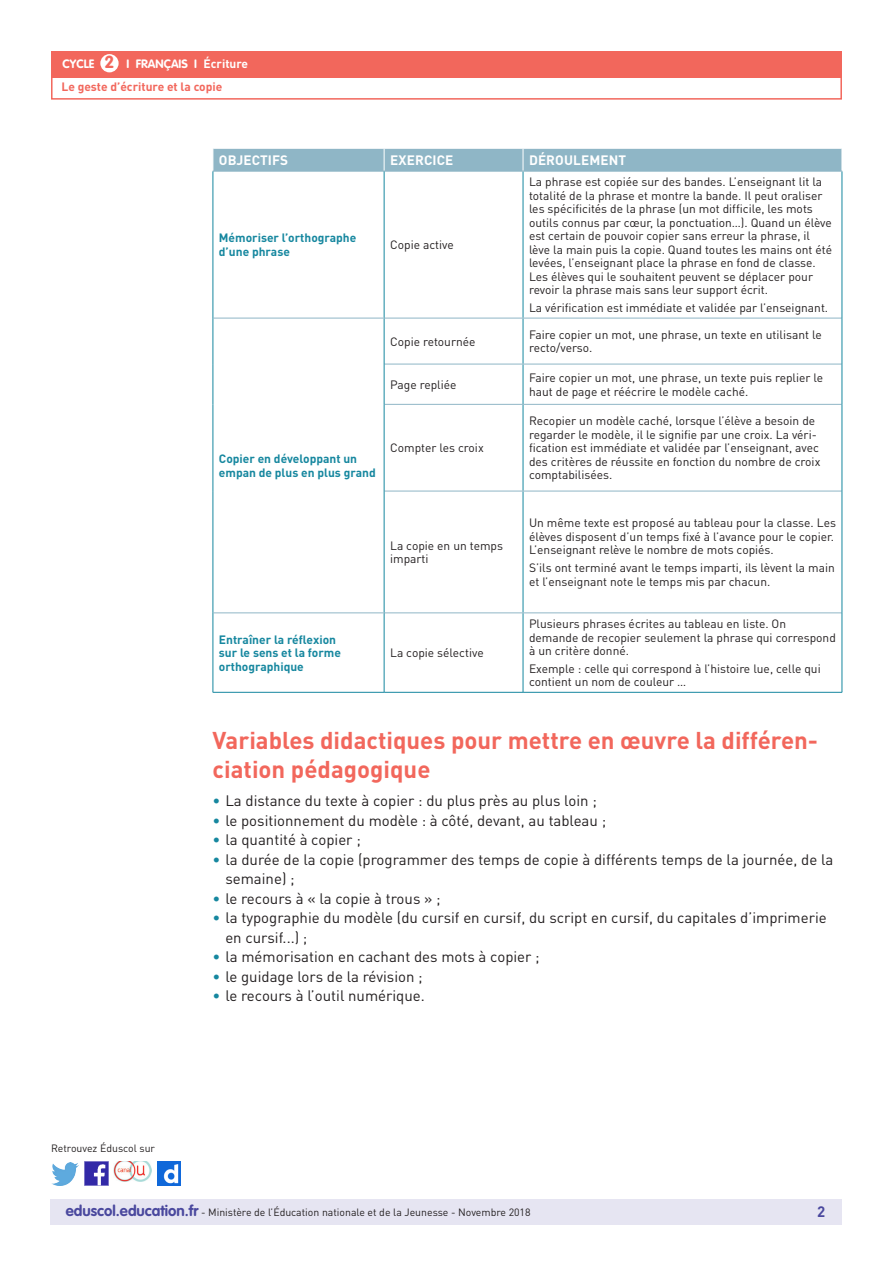
<style>
.page{position:relative;width:893px;height:1263px;background:#fff}
.page>*{position:absolute;margin:0;border:0;box-sizing:border-box;transform-origin:0 0}
._03_Titre_de_niveau{font:700 24px/28.8px "DIN Pro";color:#f2675c}
.t1{font:700 17.25px "VAG Rounded Std";color:#f2675c}
.t2{font:15px/19.5px "DIN Pro";color:#231f20}
.t3{font:700 15px "DIN Pro";color:#4a489e}
.Titre_têtière_tablea{font:700 13.5px "DIN Pro";letter-spacing:.01em;color:#fff}
.Texte_courant_tablea{font:12px/13.5px "DIN Pro";color:#231f20}
.Texte_gras_bleu{font:700 12px/13.5px "DIN Pro";color:#16879f}
.t4{font:700 12px "DIN Pro";color:#f2675c}
.t5{font:700 12px "VAG Rounded Std";color:#fff}
.t6{font:700 12px "DIN Pro";color:#fff}
.t7{font:10.5px "DIN Pro";color:#231f20}
.s1{color:#16879f}
.s2{font-family:"VAG Rounded Std";font-weight:700;font-size:15px;color:#4a489e}
</style>
<div class="page">
<div style="left:50px;top:1199px;width:791px;height:26px;background:#e6e5f2"></div>
<div style="left:51px;top:51px;width:791px;height:27px;background:#f2675c"></div>
<div style="left:100px;top:54px;width:19px;height:18px;background:#fff;border-radius:50%"></div>
<div style="left:51px;top:75px;width:791px;height:25px;border:2px solid #f2675c"></div>
<img style="left:85px;top:1162px;width:23px;height:23px">
<img style="left:51px;top:1163px;width:28px;height:22px">
<img style="left:158px;top:1162px;width:22px;height:23px">
<img style="left:114px;top:1162px;width:38px;height:19px">
<hr style="left:523px;top:171px;width:1px;height:147px;background:#16879f">
<hr style="left:523px;top:318px;width:1px;height:46px;background:#16879f">
<hr style="left:523px;top:364px;width:1px;height:40px;background:#16879f">
<hr style="left:523px;top:405px;width:1px;height:86px;background:#16879f">
<hr style="left:523px;top:491px;width:1px;height:122px;background:#16879f">
<hr style="left:523px;top:613px;width:1px;height:79px;background:#16879f">
<hr style="left:384px;top:318px;width:139px;height:1px;background:#8fb6c6">
<hr style="left:523px;top:318px;width:319px;height:1px;background:#8fb6c6">
<hr style="left:384px;top:364px;width:139px;height:1px;background:#8fb6c6">
<hr style="left:523px;top:364px;width:319px;height:1px;background:#8fb6c6">
<hr style="left:384px;top:404px;width:139px;height:1px;background:#8fb6c6">
<hr style="left:523px;top:404px;width:319px;height:1px;background:#8fb6c6">
<hr style="left:384px;top:491px;width:139px;height:1px;background:#8fb6c6">
<hr style="left:523px;top:491px;width:319px;height:1px;background:#8fb6c6">
<hr style="left:384px;top:613px;width:139px;height:1px;background:#8fb6c6">
<hr style="left:523px;top:613px;width:319px;height:1px;background:#8fb6c6">
<hr style="left:842px;top:171px;width:1px;height:147px;background:#16879f">
<hr style="left:842px;top:318px;width:1px;height:46px;background:#16879f">
<hr style="left:842px;top:364px;width:1px;height:40px;background:#16879f">
<hr style="left:842px;top:404px;width:1px;height:87px;background:#16879f">
<hr style="left:842px;top:491px;width:1px;height:122px;background:#16879f">
<hr style="left:842px;top:613px;width:1px;height:79px;background:#16879f">
<hr style="left:384px;top:692px;width:139px;height:1px;background:#16879f">
<hr style="left:523px;top:692px;width:319px;height:1px;background:#16879f">
<div style="left:213px;top:149px;width:630px;height:22px;background:#8fb6c6"></div>
<hr style="left:213px;top:171px;width:171px;height:1px;background:#8fb6c6">
<hr style="left:384px;top:171px;width:139px;height:1px;background:#8fb6c6">
<hr style="left:523px;top:171px;width:319px;height:1px;background:#8fb6c6">
<hr style="left:213px;top:171px;width:1px;height:147px;background:#16879f">
<hr style="left:384px;top:171px;width:1px;height:147px;background:#16879f">
<hr style="left:213px;top:318px;width:1px;height:46px;background:#16879f">
<hr style="left:384px;top:318px;width:1px;height:46px;background:#16879f">
<hr style="left:213px;top:364px;width:1px;height:40px;background:#16879f">
<hr style="left:384px;top:364px;width:1px;height:40px;background:#16879f">
<hr style="left:213px;top:404px;width:1px;height:87px;background:#16879f">
<hr style="left:384px;top:404px;width:1px;height:87px;background:#16879f">
<hr style="left:213px;top:491px;width:1px;height:122px;background:#16879f">
<hr style="left:384px;top:491px;width:1px;height:122px;background:#16879f">
<hr style="left:213px;top:613px;width:1px;height:79px;background:#16879f">
<hr style="left:384px;top:613px;width:1px;height:79px;background:#16879f">
<hr style="left:213px;top:692px;width:171px;height:1px;background:#16879f">
<hr style="left:213px;top:318px;width:171px;height:1px;background:#8fb6c6">
<hr style="left:213px;top:613px;width:171px;height:1px;background:#8fb6c6">
<h2 class="t1" style="left:105px;top:52px;width:11px">2</h2>
<p class="t6" style="left:204px;top:56px;width:46px">Écriture</p>
<p class="t4" style="left:61px;top:79px;width:162px">Le geste d’écriture et la copie</p>
<p class="t5" style="left:63px;top:57px;width:33px">CYCLE</p>
<p class="t5" style="left:127px;top:57px;width:72px">I FRANÇAIS I</p>
<p class="Titre_têtière_tablea" style="left:219px;top:151px;width:71px">OBJECTIFS</p>
<p class="Titre_têtière_tablea" style="left:390px;top:151px;width:65px">EXERCICE</p>
<p class="Titre_têtière_tablea" style="left:529px;top:151px;width:99px">DÉROULEMENT</p>
<p class="Texte_gras_bleu" style="left:219px;top:231px;width:139px">Mémoriser l’orthographe d’une phrase</p>
<p class="Texte_courant_tablea" style="left:390px;top:238px;width:65px">Copie active</p>
<p class="Texte_courant_tablea" style="left:529px;top:175px;width:305px">La phrase est copiée sur des bandes. L’enseignant lit la totalité de la phrase et montre la bande. Il peut oraliser les spécificités de la phrase (un mot difficile, les mots outils connus par cœur, la ponctuation…). Quand un élève est certain de pouvoir copier sans erreur la phrase, il lève la main puis la copie. Quand toutes les mains ont été levées, l’enseignant place la phrase en fond de classe.<br>Les élèves qui le souhaitent peuvent se déplacer pour revoir la phrase mais sans leur support écrit.</p>
<p class="Texte_courant_tablea" style="left:529px;top:301px;width:301px">La vérification est immédiate et validée par l’enseignant.</p>
<p class="Texte_gras_bleu" style="left:219px;top:452px;width:158px">Copier en développant un empan de plus en plus grand</p>
<p class="Texte_gras_bleu" style="left:219px;top:632px;width:124px">Entraîner la réflexion sur le sens et la forme orthographique</p>
<p class="Texte_courant_tablea" style="left:390px;top:334px;width:87px">Copie retournée</p>
<p class="Texte_courant_tablea" style="left:529px;top:328px;width:294px">Faire copier un mot, une phrase, un texte en utilisant le recto/verso.</p>
<p class="Texte_courant_tablea" style="left:390px;top:377px;width:68px">Page repliée</p>
<p class="Texte_courant_tablea" style="left:529px;top:371px;width:296px">Faire copier un mot, une phrase, un texte puis replier le haut de page et réécrire le modèle caché.</p>
<p class="Texte_courant_tablea" style="left:390px;top:441px;width:95px">Compter les croix</p>
<p class="Texte_courant_tablea" style="left:390px;top:538px;width:115px">La copie en un temps imparti</p>
<p class="Texte_courant_tablea" style="left:390px;top:646px;width:95px">La copie sélective</p>
<p class="Texte_courant_tablea" style="left:529px;top:414px;width:293px">Recopier un modèle caché, lorsque l’élève a besoin de regarder le modèle, il le signifie par une croix. La véri&shy;fication est immédiate et validée par l’enseignant, avec des critères de réussite en fonction du nombre de croix comptabilisées.</p>
<p class="Texte_courant_tablea" style="left:529px;top:516px;width:308px">Un même texte est proposé au tableau pour la classe. Les élèves disposent d’un temps fixé à l’avance pour le copier.<br>L’enseignant relève le nombre de mots copiés.</p>
<p class="Texte_courant_tablea" style="left:529px;top:561px;width:307px">S’ils ont terminé avant le temps imparti, ils lèvent la main et l’enseignant note le temps mis par chacun.</p>
<p class="Texte_courant_tablea" style="left:529px;top:617px;width:308px">Plusieurs phrases écrites au tableau en liste. On demande de recopier seulement la phrase qui correspond à un critère donné.</p>
<p class="Texte_courant_tablea" style="left:529px;top:661px;width:293px">Exemple : celle qui correspond à l’histoire lue, celle qui contient un nom de couleur …</p>
<p class="t7" style="left:51px;top:1141px;width:106px">Retrouvez Éduscol sur</p>
<p class="_03_Titre_de_niveau" style="left:213px;top:725px;width:607px">Variables didactiques pour mettre en œuvre la différen&shy;ciation pédagogique</p>
<p class="t2" style="left:213px;top:791px;width:386px"><span class="s1">•</span> La distance du texte à copier : du plus près au plus loin ;</p>
<p class="t2" style="left:213px;top:810px;width:395px"><span class="s1">•</span> le positionnement du modèle : à côté, devant, au tableau ;</p>
<p class="t2" style="left:213px;top:830px;width:150px"><span class="s1">•</span> la quantité à copier ;</p>
<p class="t2" style="left:225px;top:849px;width:610px;text-indent:-13px"><span class="s1">•</span> la durée de la copie (programmer des temps de copie à différents temps de la journée, de la semaine) ;</p>
<p class="t2" style="left:213px;top:888px;width:230px"><span class="s1">•</span> le recours à « la copie à trous » ;</p>
<p class="t2" style="left:225px;top:908px;width:603px;text-indent:-13px"><span class="s1">•</span> la typographie du modèle (du cursif en cursif, du script en cursif, du capitales d’imprimerie en cursif...) ;</p>
<p class="t2" style="left:213px;top:947px;width:329px"><span class="s1">•</span> la mémorisation en cachant des mots à copier ;</p>
<p class="t2" style="left:213px;top:966px;width:212px"><span class="s1">•</span> le guidage lors de la révision ;</p>
<p class="t2" style="left:213px;top:986px;width:214px"><span class="s1">•</span> le recours à l’outil numérique.</p>
<p class="t7" style="left:66px;top:1205px;width:466px"><span class="s2">eduscol.education.fr</span> - Ministère de l’Éducation nationale et de la Jeunesse - Novembre 2018</p>
<p class="t3" style="left:817px;top:1201px;width:10px">2</p>
</div>
